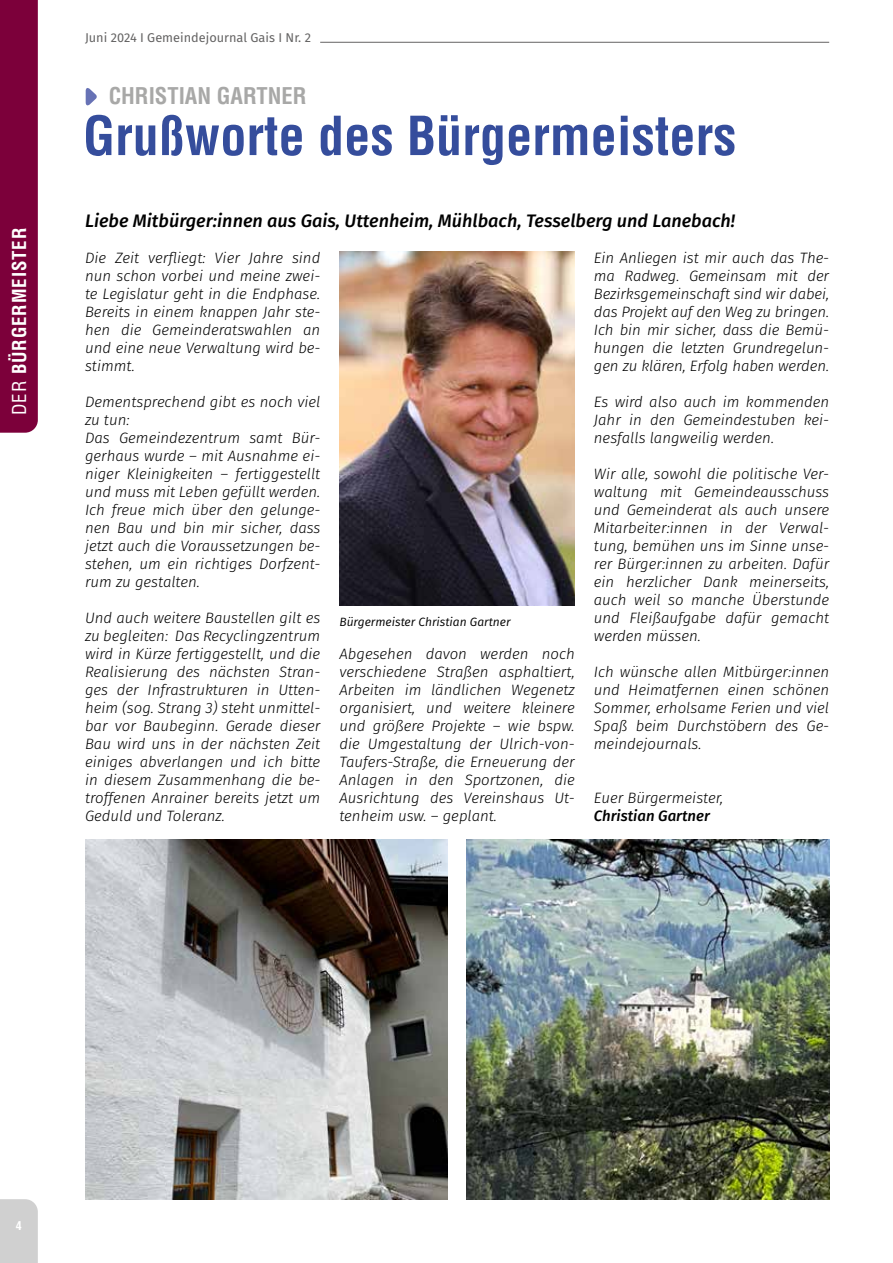
<style>
.page{position:relative;width:893px;height:1263px;background:#fff}
.page>*{position:absolute;margin:0;border:0;box-sizing:border-box;transform-origin:0 0}
.t1{font:700 condensed 52.5px "Helvetica LT Std";color:#354d9c}
.t2{font:700 condensed 22.5px "Helvetica LT Std";color:#a8a8a7}
.t3{font:700 condensed 18.75px "Helvetica LT Std";letter-spacing:.05em;color:#fff}
.t4{font:italic 500 18.15px "Fira Sans";color:#000}
.t5{font:italic 300 15px/18px "Fira Sans";color:#000;text-align:justify}
.t6{font:italic 500 15px "Fira Sans";color:#000}
.t7{font:12.75px "Fira Sans";color:#646363}
.t8{font:italic 12px "Fira Sans";color:#000}
.t9{font:700 condensed 12px "Helvetica LT Std";color:#fff}
.s1{font-weight:400}
</style>
<div class="page">
<div style="left:0;top:0;width:38px;height:433px;background:#7c003a"></div>
<div style="left:0;top:1199px;width:38px;height:64px;background:#d0d0d0"></div>
<hr style="left:320px;top:42px;width:509px;height:1px;background:#646363">
<svg style="left:86px;top:88px;width:11px;height:18px"></svg>
<img style="left:339px;top:252px;width:236px;height:353px">
<img style="left:85px;top:839px;width:363px;height:360px">
<img style="left:467px;top:839px;width:362px;height:360px">
<p class="t3" style="left:8px;top:415px;width:189px;rotate:-90deg"><span class="s1">DER</span> BÜRGERMEISTER</p>
<p class="t7" style="left:85px;top:28px;width:227px">Juni 2024 I Gemeindejournal Gais I Nr. 2</p>
<h2 class="t2" style="left:109px;top:82px;width:199px">CHRISTIAN GARTNER</h2>
<h1 class="t1" style="left:83px;top:103px;width:655px">Grußworte des Bürgermeisters</h1>
<p class="t4" style="left:85px;top:206px;width:652px">Liebe Mitbürger:innen aus Gais, Uttenheim, Mühlbach, Tesselberg und Lanebach!</p>
<p class="t5" style="left:85px;top:249px;width:237px">Die Zeit verfliegt: Vier Jahre sind nun schon vorbei und meine zwei&shy;te Legislatur geht in die Endphase.<br>Bereits in einem knappen Jahr ste&shy;hen die Gemeinderatswahlen an und eine neue Verwaltung wird be&shy;stimmt.</p>
<p class="t5" style="left:85px;top:393px;width:237px;text-align:left">Dementsprechend gibt es noch viel zu tun:<br>Das Gemeindezentrum samt Bür&shy;gerhaus wurde – mit Ausnahme ei&shy;niger Kleinigkeiten – fertiggestellt und muss mit Leben gefüllt werden.<br>Ich freue mich über den gelunge&shy;nen Bau und bin mir sicher, dass jetzt auch die Voraussetzungen be&shy;stehen, um ein richtiges Dorfzent&shy;rum zu gestalten.</p>
<p class="t5" style="left:85px;top:609px;width:237px">Und auch weitere Baustellen gilt es zu begleiten: Das Recyclingzentrum wird in Kürze fertiggestellt, und die Realisierung des nächsten Stran&shy;ges der Infrastrukturen in Utten&shy;heim (sog. Strang 3) steht unmittel&shy;bar vor Baubeginn. Gerade dieser Bau wird uns in der nächsten Zeit einiges abverlangen und ich bitte in diesem Zusammenhang die be&shy;troffenen Anrainer bereits jetzt um Geduld und Toleranz.</p>
<p class="t8" style="left:339px;top:613px;width:173px">Bürgermeister Christian Gartner</p>
<p class="t5" style="left:339px;top:645px;width:237px">Abgesehen davon werden noch verschiedene Straßen asphaltiert, Arbeiten im ländlichen Wegenetz organisiert, und weitere kleinere und größere Projekte – wie bspw. die Umgestaltung der Ulrich-von-Taufers-Straße, die Erneuerung der Anlagen in den Sportzonen, die Ausrichtung des Vereinshaus Ut&shy;tenheim usw. – geplant.</p>
<p class="t5" style="left:594px;top:249px;width:237px">Ein Anliegen ist mir auch das The&shy;ma Radweg. Gemeinsam mit der Bezirksgemeinschaft sind wir dabei, das Projekt auf den Weg zu bringen.<br>Ich bin mir sicher, dass die Bemü&shy;hungen die letzten Grundregelun&shy;gen zu klären, Erfolg haben werden.</p>
<p class="t5" style="left:594px;top:393px;width:237px">Es wird also auch im kommenden Jahr in den Gemeindestuben kei&shy;nesfalls langweilig werden.</p>
<p class="t5" style="left:594px;top:465px;width:237px">Wir alle, sowohl die politische Ver&shy;waltung mit Gemeindeausschuss und Gemeinderat als auch unsere Mitarbeiter:innen in der Verwal&shy;tung, bemühen uns im Sinne unse&shy;rer Bürger:innen zu arbeiten. Dafür ein herzlicher Dank meinerseits, auch weil so manche Überstunde und Fleißaufgabe dafür gemacht werden müssen.</p>
<p class="t5" style="left:594px;top:663px;width:237px">Ich wünsche allen Mitbürger:innen und Heimatfernen einen schönen Sommer, erholsame Ferien und viel Spaß beim Durchstöbern des Ge&shy;meindejournals.</p>
<p class="t5" style="left:594px;top:789px;width:131px">Euer Bürgermeister,</p>
<p class="t6" style="left:594px;top:804px;width:117px">Christian Gartner</p>
<p class="t9" style="left:16px;top:1218px;width:7px">4</p>
</div>
